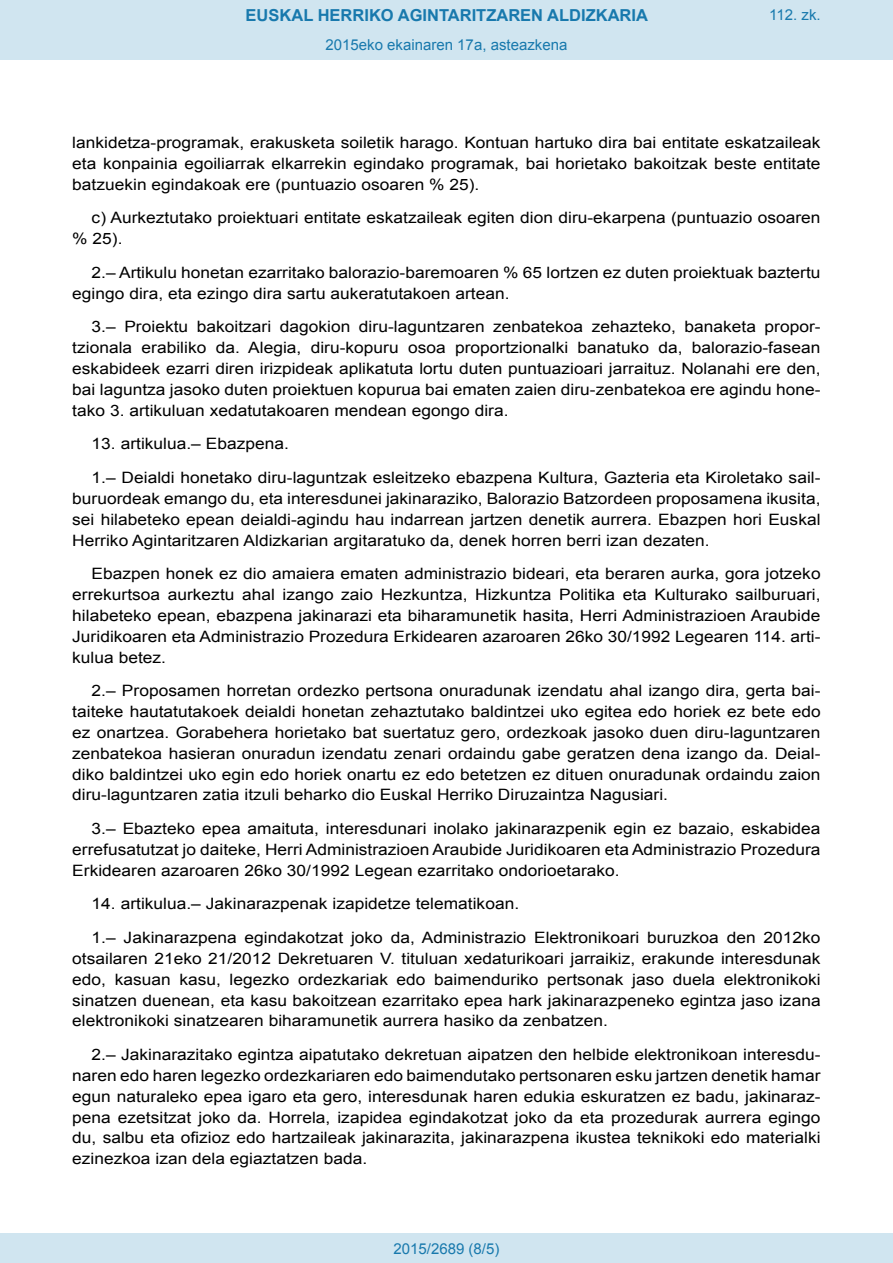
<style>
.page{position:relative;width:893px;height:1263px;background:#fff}
.page>*{position:absolute;margin:0;border:0;box-sizing:border-box;transform-origin:0 0}
.t1{font:700 16.5px "Arial";color:#1879ad}
.BOPVDetalle{font:15.6px/20.9px "Arial";color:#000;text-align:justify;scale:1.11 1}
.Paginacion_Centro{font:15px "Arial";color:#1879ad}
</style>
<div class="page">
<div style="left:0;top:0;width:893px;height:60px;background:#d0e5f0"></div>
<div style="left:0;top:1233px;width:893px;height:30px;background:#d0e5f0"></div>
<p class="t1" style="left:246px;top:4px;width:404px">EUSKAL HERRIKO AGINTARITZAREN ALDIZKARIA</p>
<p class="Paginacion_Centro" style="left:326px;top:35px;width:243px">2015eko ekainaren 17a, asteazkena</p>
<p class="Paginacion_Centro" style="left:769px;top:5px;width:53px">112. zk.</p>
<p class="BOPVDetalle" style="left:72px;top:132px;width:676px">lankidetza-programak, erakusketa soiletik harago. Kontuan hartuko dira bai entitate eskatzaileak eta konpainia egoiliarrak elkarrekin egindako programak, bai horietako bakoitzak beste entitate batzuekin egindakoak ere (puntuazio osoaren % 25).</p>
<p class="BOPVDetalle" style="left:72px;top:208px;width:676px;text-indent:19px">c) Aurkeztutako proiektuari entitate eskatzaileak egiten dion diru-ekarpena (puntuazio osoaren % 25).</p>
<p class="BOPVDetalle" style="left:72px;top:262px;width:676px;text-indent:19px">2.– Artikulu honetan ezarritako balorazio-baremoaren % 65 lortzen ez duten proiektuak baztertu egingo dira, eta ezingo dira sartu aukeratutakoen artean.</p>
<p class="BOPVDetalle" style="left:72px;top:317px;width:676px;text-indent:19px">3.– Proiektu bakoitzari dagokion diru-laguntzaren zenbatekoa zehazteko, banaketa propor&shy;tzionala erabiliko da. Alegia, diru-kopuru osoa proportzionalki banatuko da, balorazio-fasean eskabideek ezarri diren irizpideak aplikatuta lortu duten puntuazioari jarraituz. Nolanahi ere den, bai laguntza jasoko duten proiektuen kopurua bai ematen zaien diru-zenbatekoa ere agindu hone&shy;tako 3. artikuluan xedatutakoaren mendean egongo dira.</p>
<p class="BOPVDetalle" style="left:92px;top:434px;width:179px">13. artikulua.– Ebazpena.</p>
<p class="BOPVDetalle" style="left:72px;top:467px;width:676px;text-indent:19px">1.– Deialdi honetako diru-laguntzak esleitzeko ebazpena Kultura, Gazteria eta Kiroletako sail&shy;buruordeak emango du, eta interesdunei jakinaraziko, Balorazio Batzordeen proposamena ikusita, sei hilabeteko epean deialdi-agindu hau indarrean jartzen denetik aurrera. Ebazpen hori Euskal Herriko Agintaritzaren Aldizkarian argitaratuko da, denek horren berri izan dezaten.</p>
<p class="BOPVDetalle" style="left:72px;top:563px;width:676px;text-indent:19px">Ebazpen honek ez dio amaiera ematen administrazio bideari, eta beraren aurka, gora jotzeko errekurtsoa aurkeztu ahal izango zaio Hezkuntza, Hizkuntza Politika eta Kulturako sailburuari, hilabeteko epean, ebazpena jakinarazi eta biharamunetik hasita, Herri Administrazioen Araubide Juridikoaren eta Administrazio Prozedura Erkidearen azaroaren 26ko 30/1992 Legearen 114. arti&shy;kulua betez.</p>
<p class="BOPVDetalle" style="left:72px;top:680px;width:676px;text-indent:19px">2.– Proposamen horretan ordezko pertsona onuradunak izendatu ahal izango dira, gerta bai&shy;taiteke hautatutakoek deialdi honetan zehaztutako baldintzei uko egitea edo horiek ez bete edo ez onartzea. Gorabehera horietako bat suertatuz gero, ordezkoak jasoko duen diru-laguntzaren zenbatekoa hasieran onuradun izendatu zenari ordaindu gabe geratzen dena izango da. Deial&shy;diko baldintzei uko egin edo horiek onartu ez edo betetzen ez dituen onuradunak ordaindu zaion diru-laguntzaren zatia itzuli beharko dio Euskal Herriko Diruzaintza Nagusiari.</p>
<p class="BOPVDetalle" style="left:72px;top:818px;width:676px;text-indent:19px">3.– Ebazteko epea amaituta, interesdunari inolako jakinarazpenik egin ez bazaio, eskabidea errefusatutzat jo daiteke, Herri Administrazioen Araubide Juridikoaren eta Administrazio Prozedura Erkidearen azaroaren 26ko 30/1992 Legean ezarritako ondorioetarako.</p>
<p class="BOPVDetalle" style="left:92px;top:893px;width:387px">14. artikulua.– Jakinarazpenak izapidetze telematikoan.</p>
<p class="BOPVDetalle" style="left:72px;top:927px;width:676px;text-indent:19px">1.– Jakinarazpena egindakotzat joko da, Administrazio Elektronikoari buruzkoa den 2012ko otsailaren 21eko 21/2012 Dekretuaren V. tituluan xedaturikoari jarraikiz, erakunde interesdunak edo, kasuan kasu, legezko ordezkariak edo baimenduriko pertsonak jaso duela elektronikoki sinatzen duenean, eta kasu bakoitzean ezarritako epea hark jakinarazpeneko egintza jaso izana elektronikoki sinatzearen biharamunetik aurrera hasiko da zenbatzen.</p>
<p class="BOPVDetalle" style="left:72px;top:1044px;width:676px;text-indent:19px">2.– Jakinarazitako egintza aipatutako dekretuan aipatzen den helbide elektronikoan interesdu&shy;naren edo haren legezko ordezkariaren edo baimendutako pertsonaren esku jartzen denetik hamar egun naturaleko epea igaro eta gero, interesdunak haren edukia eskuratzen ez badu, jakinaraz&shy;pena ezetsitzat joko da. Horrela, izapidea egindakotzat joko da eta prozedurak aurrera egingo du, salbu eta ofizioz edo hartzaileak jakinarazita, jakinarazpena ikustea teknikoki edo materialki ezinezkoa izan dela egiaztatzen bada.</p>
<p class="Paginacion_Centro" style="left:393px;top:1238px;width:107px">2015/2689 (8/5)</p>
</div>
